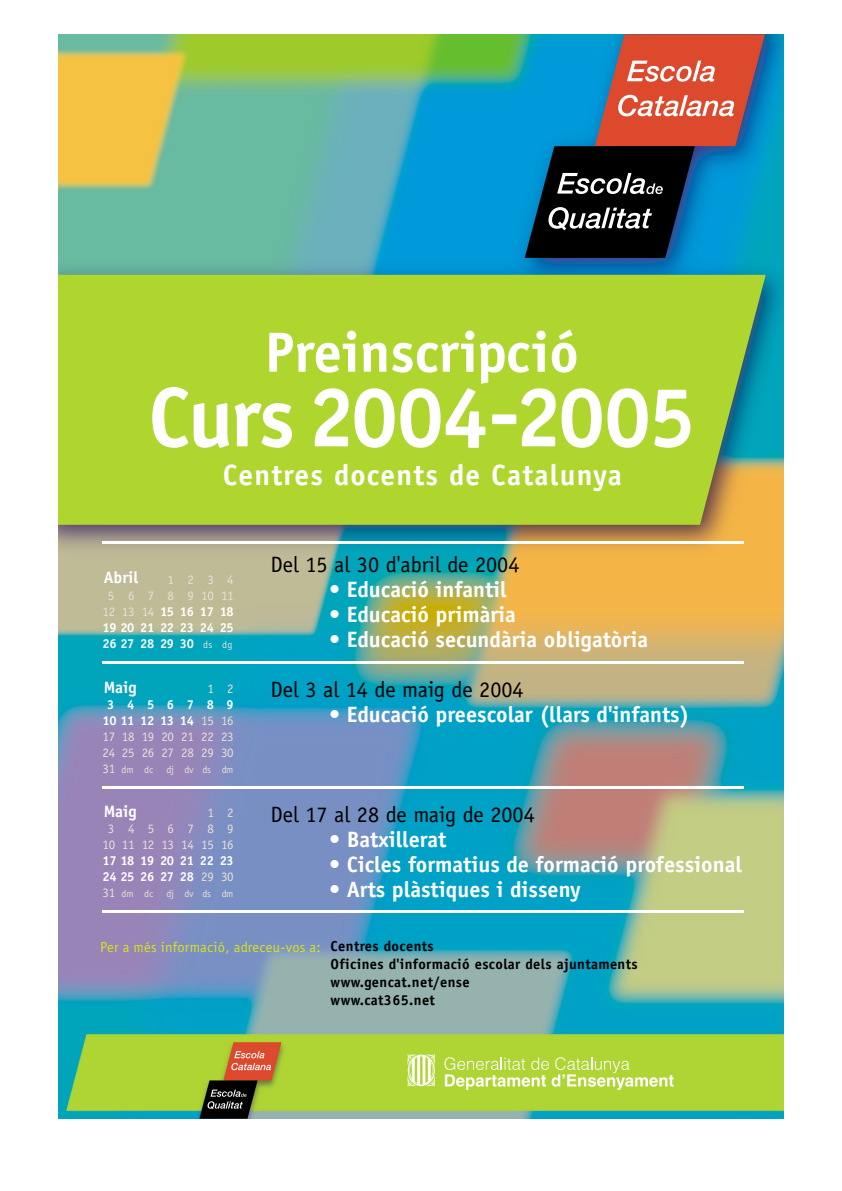
<style>
.page{position:relative;width:842px;height:1191px;background:#fff}
.page>*{position:absolute;margin:0;border:0;box-sizing:border-box;transform-origin:0 0}
.t1{font:700 29.4px "Officina Sans";letter-spacing:.04em;color:#fff}
.t2{font:700 22.2px "Officina Sans";color:#fff}
.t3{font:22.2px "Officina Sans";color:#000}
.t4{font:700 16.5px "Officina Sans";color:#fff}
.t5{font:700 14.5px/18px "Officina Sans";letter-spacing:.025em;color:#000}
.t6{font:14.4px "Officina Sans";letter-spacing:.02em;color:#d6e41c}
.t7{font:700 13px/16.1px "Officina Sans";letter-spacing:-.03em;color:#fff;text-align:right}
.t8{font:13px/16px "Officina Sans";letter-spacing:-.03em;color:#e9e0d8;text-align:center}
.t9{font:10px "Officina Sans";letter-spacing:-.03em;color:#e9e0d8}
.s1{font-weight:400;color:#e9e0d8}
.s2{font-weight:400;font-size:10px;color:#e9e0d8}
.s3{font-weight:700;color:#fff}
.s4{font-size:13px}
</style>
<div class="page">
<img style="left:58px;top:35px;width:725px;height:1083px">
<svg style="left:58px;top:275px;width:708px;height:250px;background:#a9d134"></svg>
<svg style="left:407px;top:1054px;width:28px;height:33px"></svg>
<svg style="left:444px;top:1057px;width:230px;height:33px;background:#c0de61"></svg>
<hr style="left:102px;top:661px;width:642px;height:3px;background:#fff">
<hr style="left:102px;top:542px;width:642px;height:2px;background:#fff">
<hr style="left:102px;top:786px;width:642px;height:2px;background:#fff">
<hr style="left:102px;top:910px;width:642px;height:3px;background:#fff">
<svg style="left:199px;top:1042px;width:83px;height:77px;background:#8e7736"></svg>
<svg style="left:525px;top:34px;width:240px;height:224px;background:#4a5e70"></svg>
<svg style="left:152px;top:387px;width:36px;height:61px"></svg>
<svg style="left:194px;top:403px;width:35px;height:45px"></svg>
<svg style="left:235px;top:330px;width:367px;height:118px"></svg>
<svg style="left:608px;top:388px;width:40px;height:60px"></svg>
<svg style="left:655px;top:390px;width:35px;height:58px"></svg>
<h1 class="t1" style="left:223px;top:463px;width:401px">Centres docents de Catalunya</h1>
<p class="t4" style="left:104px;top:571px;width:36px">Abril</p>
<p class="t7" style="left:103px;top:572px;width:133px"><span class="s1">1234<br>5 6 7 8 91011<br>12 13 14</span> 15 16 17 18<br>19 20 21 22 23 24 25<br>26 27 28 29 30 <span class="s2">ds dg</span></p>
<p class="t8" style="left:207px;top:681px;width:28px">1 2</p>
<p class="t8" style="left:103px;top:697px;width:133px"><span class="s3">3456789<br>10 11 12 13 14</span> 15 16<br>17 18 19 20 21 22 23<br>24 25 26 27 28 29 30</p>
<p class="t9" style="left:103px;top:765px;width:52px"><span class="s4">31</span> dm dc</p>
<p class="t9" style="left:166px;top:765px;width:69px">dj dv ds dm</p>
<p class="t8" style="left:103px;top:805px;width:133px;text-align:right">1 2<br>3456789<br>10 11 12 13 14 15 16</p>
<p class="t7" style="left:103px;top:853px;width:133px;text-align:left">17 18 19 20 21 22 23<br>24 25 26 27 28 <span class="s1">29 30</span></p>
<p class="t9" style="left:103px;top:889px;width:52px"><span class="s4">31</span> dm dc</p>
<p class="t9" style="left:166px;top:889px;width:69px">dj dv ds dm</p>
<p class="t4" style="left:104px;top:681px;width:35px">Maig</p>
<p class="t4" style="left:104px;top:805px;width:35px">Maig</p>
<p class="t3" style="left:270px;top:555px;width:251px">Del 15 al 30 d'abril de 2004</p>
<p class="t2" style="left:329px;top:580px;width:179px">• Educació infantil</p>
<p class="t2" style="left:329px;top:605px;width:188px">• Educació primària</p>
<p class="t2" style="left:329px;top:630px;width:321px">• Educació secundària obligatòria</p>
<p class="t3" style="left:270px;top:680px;width:255px">Del 3 al 14 de maig de 2004</p>
<p class="t2" style="left:329px;top:705px;width:362px">• Educació preescolar (llars d'infants)</p>
<p class="t3" style="left:270px;top:805px;width:266px">Del 17 al 28 de maig de 2004</p>
<p class="t2" style="left:329px;top:830px;width:119px">• Batxillerat</p>
<p class="t2" style="left:329px;top:855px;width:414px">• Cicles formatius de formació professional</p>
<p class="t2" style="left:329px;top:880px;width:253px">• Arts plàstiques i disseny</p>
<p class="t6" style="left:100px;top:941px;width:222px">Per a més informació, adreceu-vos a:</p>
<p class="t5" style="left:331px;top:939px;width:309px">Centres docents<br>Oficines d'informació escolar dels ajuntaments www.gencat.net/ense<br>www.cat365.net</p>
</div>
